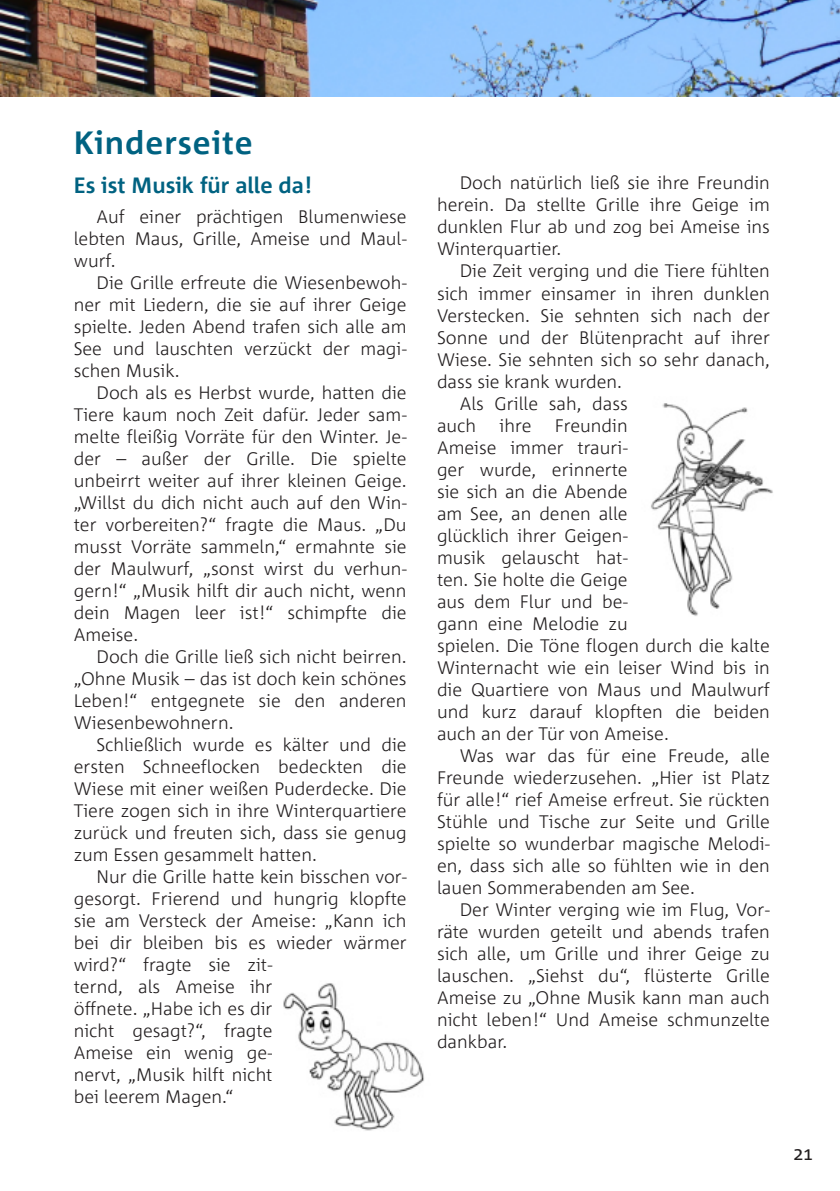
<style>
.page{position:relative;width:840px;height:1191px;background:#fff}
.page>*{position:absolute;margin:0;border:0;box-sizing:border-box;transform-origin:0 0}
.t1{font:700 32px "Corpid C1";letter-spacing:.03em;color:#006281}
.t2{font:700 22px "Corpid C1";color:#006281}
.t3{font:300 18px/22px "Corpid C1";color:#231f20;text-align:justify}
.t4{font:18px "Corpid C1";color:#231f20}
</style>
<div class="page">
<img style="left:0;top:0;width:839px;height:96px">
<img style="left:283px;top:983px;width:141px;height:148px">
<img style="left:651px;top:403px;width:122px;height:213px">
<h1 class="t1" style="left:74px;top:123px;width:180px">Kinderseite</h1>
<p class="t2" style="left:74px;top:171px;width:239px">Es ist Musik für alle da!</p>
<p class="t3" style="left:74px;top:205px;width:334px;text-indent:23px">Auf einer prächtigen Blumenwiese lebten Maus, Grille, Ameise und Maul&shy;wurf.</p>
<p class="t3" style="left:74px;top:271px;width:334px;text-indent:23px">Die Grille erfreute die Wiesenbewoh&shy;ner mit Liedern, die sie auf ihrer Geige spielte. Jeden Abend trafen sich alle am See und lauschten verzückt der magi&shy;schen Musik.</p>
<p class="t3" style="left:74px;top:381px;width:334px;text-indent:23px">Doch als es Herbst wurde, hatten die Tiere kaum noch Zeit dafür. Jeder sam&shy;melte fleißig Vorräte für den Winter. Je&shy;der – außer der Grille. Die spielte unbeirrt weiter auf ihrer kleinen Geige. „Willst du dich nicht auch auf den Win&shy;ter vorbereiten?“ fragte die Maus. „Du musst Vorräte sammeln,“ ermahnte sie der Maulwurf, „sonst wirst du verhun&shy;gern!“ „Musik hilft dir auch nicht, wenn dein Magen leer ist!“ schimpfte die Ameise.</p>
<p class="t3" style="left:74px;top:645px;width:334px;text-indent:23px">Doch die Grille ließ sich nicht beirren. „Ohne Musik – das ist doch kein schönes Leben!“ entgegnete sie den anderen Wiesenbewohnern.</p>
<p class="t3" style="left:74px;top:733px;width:334px;text-indent:23px">Schließlich wurde es kälter und die ersten Schneeflocken bedeckten die Wiese mit einer weißen Puderdecke. Die Tiere zogen sich in ihre Winterquartiere zurück und freuten sich, dass sie genug zum Essen gesammelt hatten.</p>
<p class="t3" style="left:74px;top:865px;width:334px;text-align:left;text-indent:23px">Nur die Grille hatte kein bisschen vor&shy;gesorgt. Frierend und hungrig klopfte sie am Versteck der Ameise: „Kann ich bei dir bleiben bis es wieder wärmer wird?“ fragte sie zit-<br>ternd, als Ameise ihr<br>öffnete. „Habe ich es dir<br>nicht gesagt?“, fragte<br>Ameise ein wenig ge-<br>nervt, „Musik hilft nicht<br>bei leerem Magen.“</p>
<p class="t3" style="left:437px;top:172px;width:334px;text-indent:23px">Doch natürlich ließ sie ihre Freundin herein. Da stellte Grille ihre Geige im dunklen Flur ab und zog bei Ameise ins Winterquartier.</p>
<p class="t3" style="left:459px;top:260px;width:311px">Die Zeit verging und die Tiere fühlten</p>
<p class="t3" style="left:437px;top:282px;width:334px">sich immer einsamer in ihren dunklen</p>
<p class="t3" style="left:437px;top:304px;width:334px">Verstecken. Sie sehnten sich nach der</p>
<p class="t3" style="left:437px;top:326px;width:334px">Sonne und der Blütenpracht auf ihrer</p>
<p class="t3" style="left:437px;top:348px;width:334px">Wiese. Sie sehnten sich so sehr danach,</p>
<p class="t3" style="left:437px;top:370px;width:186px">dass sie krank wurden.</p>
<p class="t3" style="left:459px;top:392px;width:169px">Als Grille sah, dass</p>
<p class="t3" style="left:437px;top:414px;width:41px">auch</p>
<p class="t3" style="left:499px;top:414px;width:33px">ihre</p>
<p class="t3" style="left:437px;top:414px;width:334px;text-align:left;text-indent:118px">Freundin<br>Ameise immer trauri-<br>ger wurde, erinnerte<br>sie sich an die Abende<br>am See, an denen alle<br>glücklich ihrer Geigen-<br>musik gelauscht hat-<br>ten. Sie holte die Geige<br>aus dem Flur und be-<br>gann eine Melodie zu<br>spielen. Die Töne flogen durch die kalte<br>Winternacht wie ein leiser Wind bis in die Quartiere von Maus und Maulwurf und kurz darauf klopften die beiden auch an der Tür von Ameise.</p>
<p class="t3" style="left:437px;top:744px;width:334px;text-indent:23px">Was war das für eine Freude, alle Freunde wiederzusehen. „Hier ist Platz für alle!“ rief Ameise erfreut. Sie rückten Stühle und Tische zur Seite und Grille spielte so wunderbar magische Melodi&shy;en, dass sich alle so fühlten wie in den lauen Sommerabenden am See.</p>
<p class="t3" style="left:437px;top:898px;width:334px;text-indent:23px">Der Winter verging wie im Flug, Vor&shy;räte wurden geteilt und abends trafen sich alle, um Grille und ihrer Geige zu lauschen. „Siehst du“, flüsterte Grille Ameise zu „Ohne Musik kann man auch nicht leben!“ Und Ameise schmunzelte dankbar.</p>
<p class="t4" style="left:792px;top:1142px;width:21px">21</p>
</div>
